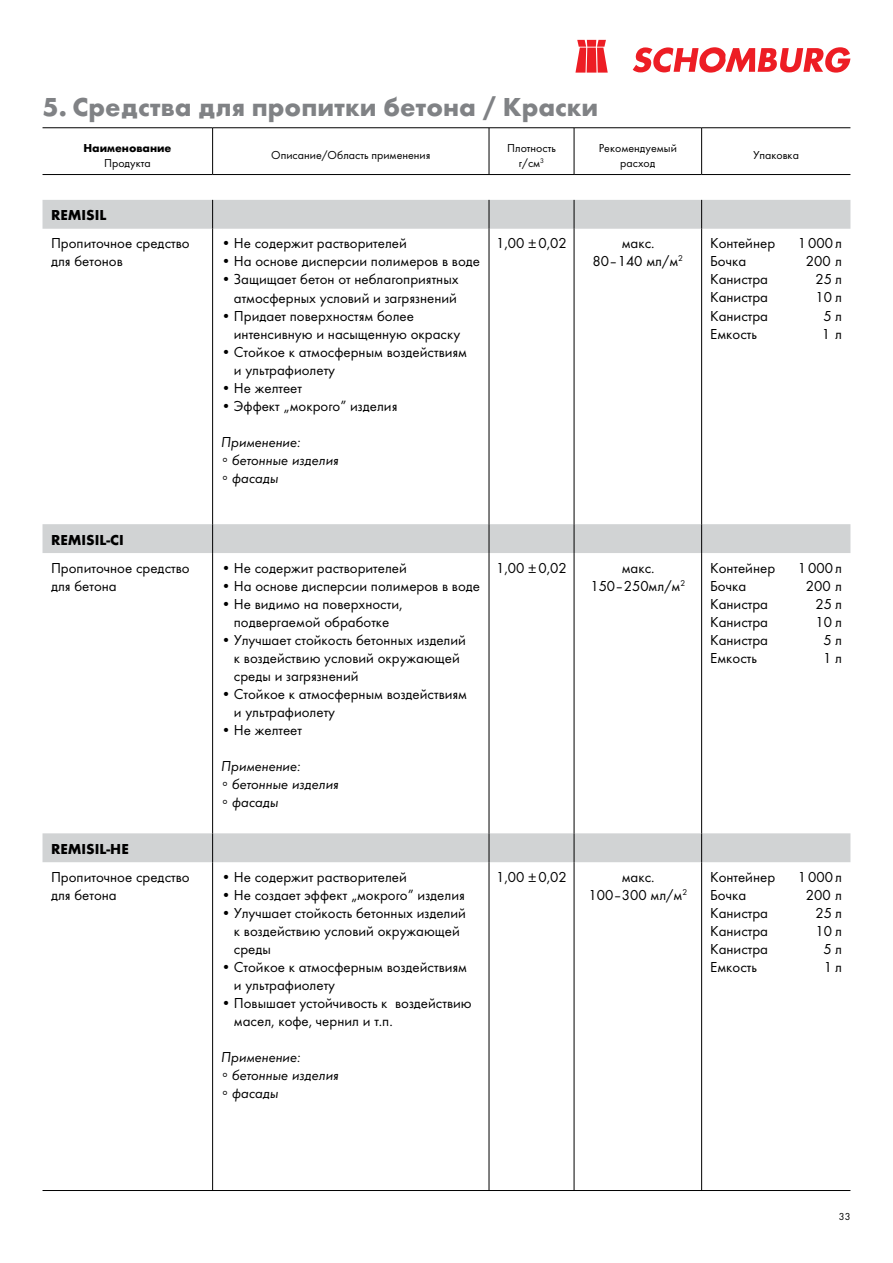
<style>
.page{position:relative;width:893px;height:1263px;background:#fff}
.page>*{position:absolute;margin:0;border:0;box-sizing:border-box;transform-origin:0 0}
.t1{font:700 27px "Futura TOT";color:#808285}
.t2{font:15px/18px "Futura TOT Boo";color:#000}
.t3{font:15px/18px "Futura TOT Boo Obl";color:#000}
.t4{font:700 15px "Futura TOT";color:#000}
.t5{font:12px/15px "Futura TOT Boo";color:#000;text-align:center}
.t6{font:700 12px "Futura TOT";color:#000}
.t7{font:10.5px "Futura TOT Boo";color:#000}
</style>
<div class="page">
<hr style="left:43px;top:1190px;width:807px;height:1px;background:#000">
<svg style="left:575px;top:40px;width:33px;height:33px"></svg>
<svg style="left:633px;top:47px;width:217px;height:26px"></svg>
<hr style="left:43px;top:127px;width:170px;height:1px;background:#000">
<hr style="left:213px;top:127px;width:276px;height:1px;background:#000">
<hr style="left:212px;top:128px;width:1px;height:46px;background:#000">
<hr style="left:489px;top:127px;width:85px;height:1px;background:#000">
<hr style="left:489px;top:128px;width:1px;height:46px;background:#000">
<hr style="left:574px;top:127px;width:128px;height:1px;background:#000">
<hr style="left:574px;top:128px;width:1px;height:46px;background:#000">
<hr style="left:702px;top:127px;width:148px;height:1px;background:#000">
<hr style="left:701px;top:128px;width:1px;height:46px;background:#000">
<hr style="left:43px;top:174px;width:170px;height:1px;background:#000">
<hr style="left:213px;top:174px;width:276px;height:1px;background:#000">
<hr style="left:489px;top:174px;width:85px;height:1px;background:#000">
<hr style="left:574px;top:174px;width:128px;height:1px;background:#000">
<hr style="left:702px;top:174px;width:148px;height:1px;background:#000">
<svg style="left:43px;top:200px;width:807px;height:662px"></svg>
<svg style="left:212px;top:200px;width:1px;height:29px"></svg>
<svg style="left:489px;top:200px;width:1px;height:29px"></svg>
<svg style="left:574px;top:200px;width:1px;height:29px"></svg>
<svg style="left:701px;top:200px;width:1px;height:29px"></svg>
<hr style="left:212px;top:229px;width:1px;height:295px;background:#000">
<hr style="left:489px;top:229px;width:1px;height:295px;background:#000">
<hr style="left:574px;top:229px;width:1px;height:295px;background:#000">
<hr style="left:701px;top:229px;width:1px;height:295px;background:#000">
<svg style="left:212px;top:524px;width:1px;height:29px"></svg>
<svg style="left:489px;top:524px;width:1px;height:29px"></svg>
<svg style="left:574px;top:524px;width:1px;height:29px"></svg>
<svg style="left:701px;top:524px;width:1px;height:29px"></svg>
<hr style="left:212px;top:553px;width:1px;height:280px;background:#000">
<hr style="left:489px;top:553px;width:1px;height:280px;background:#000">
<hr style="left:574px;top:553px;width:1px;height:280px;background:#000">
<hr style="left:701px;top:553px;width:1px;height:280px;background:#000">
<svg style="left:212px;top:833px;width:1px;height:29px"></svg>
<svg style="left:489px;top:833px;width:1px;height:29px"></svg>
<svg style="left:574px;top:833px;width:1px;height:29px"></svg>
<svg style="left:701px;top:833px;width:1px;height:29px"></svg>
<hr style="left:212px;top:862px;width:1px;height:329px;background:#000">
<hr style="left:489px;top:862px;width:1px;height:329px;background:#000">
<hr style="left:574px;top:862px;width:1px;height:329px;background:#000">
<hr style="left:701px;top:862px;width:1px;height:329px;background:#000">
<h1 class="t1" style="left:43px;top:90px;width:557px">5. Средства для пропитки бетона / Краски</h1>
<p class="t6" style="left:83px;top:140px;width:90px">Наименование</p>
<p class="t5" style="left:104px;top:155px;width:48px">Продукта</p>
<p class="t5" style="left:271px;top:147px;width:161px">Описание/Область применения</p>
<p class="t5" style="left:507px;top:140px;width:50px">Плотность г/см<sup>3</sup></p>
<p class="t5" style="left:599px;top:140px;width:80px">Рекомендуемый расход</p>
<p class="t5" style="left:753px;top:147px;width:47px">Упаковка</p>
<p class="t4" style="left:51px;top:206px;width:57px">REMISIL</p>
<p class="t2" style="left:51px;top:234px;width:140px">Пропиточное средство для бетонов</p>
<p class="t2" style="left:221px;top:234px;width:187px">• Не содержит растворителей</p>
<p class="t2" style="left:221px;top:252px;width:260px">• На основе дисперсии полимеров в воде</p>
<p class="t2" style="left:221px;top:270px;width:239px;text-align:right">• Защищает бетон от неблагоприятных атмосферных условий и загрязнений</p>
<p class="t2" style="left:234px;top:306px;width:228px;text-indent:-13px">• Придает поверхностям более интенсивную и насыщенную окраску</p>
<p class="t2" style="left:234px;top:342px;width:235px;text-indent:-13px">• Стойкое к атмосферным воздействиям и ультрафиолету</p>
<p class="t2" style="left:221px;top:378px;width:82px">• Не желтеет</p>
<p class="t2" style="left:221px;top:396px;width:178px">• Эффект „мокрого” изделия</p>
<p class="t3" style="left:221px;top:432px;width:119px">Применение:<br>∘ бетонные изделия ∘ фасады</p>
<p class="t2" style="left:496px;top:234px;width:72px">1,00 ±0,02</p>
<p class="t2" style="left:593px;top:234px;width:92px;text-align:center">макс.<br>80–140 мл/м<sup>2</sup></p>
<p class="t2" style="left:710px;top:234px;width:67px">Контейнер</p>
<p class="t2" style="left:798px;top:234px;width:46px">1 000 л</p>
<p class="t2" style="left:710px;top:252px;width:38px">Бочка</p>
<p class="t2" style="left:806px;top:252px;width:37px">200 л</p>
<p class="t2" style="left:710px;top:270px;width:60px">Канистра</p>
<p class="t2" style="left:815px;top:270px;width:28px">25 л</p>
<p class="t2" style="left:710px;top:288px;width:60px">Канистра</p>
<p class="t2" style="left:815px;top:288px;width:28px">10 л</p>
<p class="t2" style="left:710px;top:306px;width:60px">Канистра</p>
<p class="t2" style="left:823px;top:306px;width:20px">5 л</p>
<p class="t2" style="left:710px;top:324px;width:48px">Емкость</p>
<p class="t2" style="left:822px;top:324px;width:22px">1 л</p>
<p class="t4" style="left:51px;top:530px;width:74px">REMISIL-CI</p>
<p class="t2" style="left:51px;top:559px;width:140px">Пропиточное средство для бетона</p>
<p class="t2" style="left:221px;top:559px;width:187px">• Не содержит растворителей</p>
<p class="t2" style="left:221px;top:577px;width:260px">• На основе дисперсии полимеров в воде</p>
<p class="t2" style="left:221px;top:595px;width:183px;text-align:center">• Не видимо на поверхности, подвергаемой обработке</p>
<p class="t2" style="left:234px;top:631px;width:234px;text-indent:-13px">• Улучшает стойкость бетонных изделий к воздействию условий окружающей среды и загрязнений</p>
<p class="t2" style="left:234px;top:685px;width:235px;text-indent:-13px">• Стойкое к атмосферным воздействиям и ультрафиолету</p>
<p class="t2" style="left:221px;top:721px;width:82px">• Не желтеет</p>
<p class="t3" style="left:221px;top:757px;width:119px">Применение:<br>∘ бетонные изделия ∘ фасады</p>
<p class="t4" style="left:51px;top:839px;width:79px">REMISIL-HE</p>
<p class="t2" style="left:51px;top:868px;width:140px">Пропиточное средство для бетона</p>
<p class="t2" style="left:221px;top:868px;width:187px">• Не содержит растворителей</p>
<p class="t2" style="left:221px;top:886px;width:245px">• Не создает эффект „мокрого” изделия</p>
<p class="t2" style="left:234px;top:904px;width:234px;text-indent:-13px">• Улучшает стойкость бетонных изделий к воздействию условий окружающей среды</p>
<p class="t2" style="left:234px;top:958px;width:235px;text-indent:-13px">• Стойкое к атмосферным воздействиям и ультрафиолету</p>
<p class="t2" style="left:234px;top:994px;width:239px;text-indent:-13px">• Повышает устойчивость к воздействию масел, кофе, чернил и т.п.</p>
<p class="t3" style="left:221px;top:1048px;width:119px">Применение:<br>∘ бетонные изделия ∘ фасады</p>
<p class="t2" style="left:496px;top:559px;width:72px">1,00 ±0,02</p>
<p class="t2" style="left:590px;top:559px;width:96px;text-align:center">макс.<br>150–250мл/м<sup>2</sup></p>
<p class="t2" style="left:710px;top:559px;width:67px">Контейнер</p>
<p class="t2" style="left:798px;top:559px;width:46px">1 000 л</p>
<p class="t2" style="left:710px;top:577px;width:38px">Бочка</p>
<p class="t2" style="left:806px;top:577px;width:37px">200 л</p>
<p class="t2" style="left:710px;top:595px;width:60px">Канистра</p>
<p class="t2" style="left:815px;top:595px;width:28px">25 л</p>
<p class="t2" style="left:710px;top:613px;width:60px">Канистра</p>
<p class="t2" style="left:815px;top:613px;width:28px">10 л</p>
<p class="t2" style="left:710px;top:631px;width:60px">Канистра</p>
<p class="t2" style="left:823px;top:631px;width:20px">5 л</p>
<p class="t2" style="left:710px;top:649px;width:48px">Емкость</p>
<p class="t2" style="left:823px;top:649px;width:20px">1 л</p>
<p class="t2" style="left:496px;top:868px;width:72px">1,00 ±0,02</p>
<p class="t2" style="left:588px;top:868px;width:100px;text-align:center">макс.<br>100–300 мл/м<sup>2</sup></p>
<p class="t2" style="left:710px;top:868px;width:67px">Контейнер</p>
<p class="t2" style="left:798px;top:868px;width:46px">1 000 л</p>
<p class="t2" style="left:710px;top:886px;width:38px">Бочка</p>
<p class="t2" style="left:806px;top:886px;width:37px">200 л</p>
<p class="t2" style="left:710px;top:904px;width:60px">Канистра</p>
<p class="t2" style="left:815px;top:904px;width:28px">25 л</p>
<p class="t2" style="left:710px;top:922px;width:60px">Канистра</p>
<p class="t2" style="left:815px;top:922px;width:28px">10 л</p>
<p class="t2" style="left:710px;top:940px;width:60px">Канистра</p>
<p class="t2" style="left:823px;top:940px;width:20px">5 л</p>
<p class="t2" style="left:710px;top:958px;width:48px">Емкость</p>
<p class="t2" style="left:824px;top:958px;width:19px">1 л</p>
<p class="t7" style="left:839px;top:1211px;width:13px">33</p>
</div>
